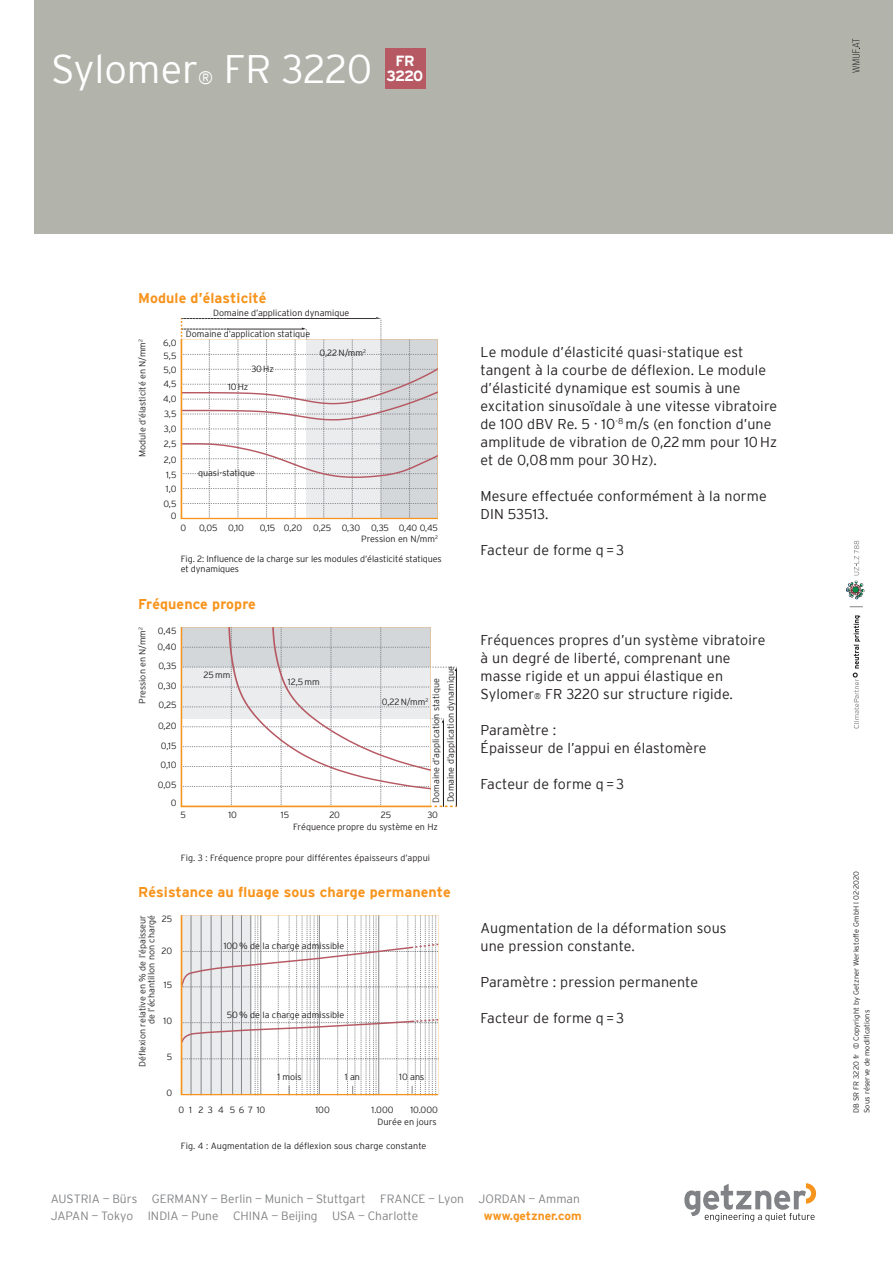
<style>
.page{position:relative;width:893px;height:1263px;background:#fff}
.page>*{position:absolute;margin:0;border:0;box-sizing:border-box;transform-origin:0 0}
.t1{font:300 39.75px "Interstate";color:#fff}
.t2{font:700 14.7px/14.7px "Interstate";letter-spacing:-.06em;color:#fff;text-align:center}
.t3{font:300 14.25px/18px "Interstate";letter-spacing:.01em;color:#231f20}
.t4{font:700 14.25px "Interstate";letter-spacing:.005em;color:#f7941d}
.t5{font:300 12px/17.4px "Interstate";color:#808285}
.t6{font:700 12px "Interstate";color:#f7941d}
.t7{font:300 9px/15px "Interstate";color:#231f20}
.t8{font:300 7.5px/10.5px "Interstate";letter-spacing:.01em;color:#231f20}
.s1{font-size:18px}
.s2{font-size:8.25px}
</style>
<div class="page">
<div style="left:34px;top:0;width:859px;height:234px;background:#b2b3ab"></div>
<svg style="left:852px;top:39px;width:8px;height:34px"></svg>
<svg style="left:684px;top:1183px;width:132px;height:39px"></svg>
<svg style="left:853px;top:615px;width:7px;height:113px"></svg>
<svg style="left:846px;top:581px;width:18px;height:18px"></svg>
<svg style="left:850px;top:606px;width:13px;height:1px"></svg>
<svg style="left:854px;top:541px;width:5px;height:34px"></svg>
<svg style="left:181px;top:317px;width:257px;height:202px"></svg>
<svg style="left:181px;top:627px;width:276px;height:180px"></svg>
<svg style="left:181px;top:915px;width:257px;height:180px"></svg>
<div style="left:385px;top:48px;width:40px;height:40px;background:#b65963"></div>
<h1 class="t1" style="left:51px;top:47px;width:323px">Sylomer<span class="s1">®</span> FR 3220</h1>
<h2 class="t2" style="left:387px;top:54px;width:38px">FR<br>3220</h2>
<h3 class="t4" style="left:138px;top:292px;width:130px">Module d’élasticité</h3>
<p class="t7" style="left:135px;top:457px;width:119px;rotate:-90deg">Module d’élasticité en N/mm<sup>2</sup></p>
<p class="t7" style="left:163px;top:337px;width:15px;line-height:12.3px">6,0<br>5,5</p>
<p class="t7" style="left:163px;top:362px;width:15px;text-align:center">5,0<br>4,5<br>4,0<br>3,5<br>3,0<br>2,5<br>2,0<br>1,5</p>
<p class="t7" style="left:163px;top:481px;width:15px">1,0<br>0,5</p>
<p class="t7" style="left:171px;top:509px;width:7px">0</p>
<p class="t7" style="left:213px;top:306px;width:138px">Domaine d’application dynamique</p>
<p class="t7" style="left:186px;top:326px;width:126px">Domaine d’application statique</p>
<p class="t7" style="left:251px;top:361px;width:24px">30 Hz</p>
<p class="t7" style="left:228px;top:379px;width:22px">10 Hz</p>
<p class="t7" style="left:320px;top:346px;width:48px">0,22 N/mm<sup>2</sup></p>
<p class="t7" style="left:198px;top:465px;width:59px">quasi-statique</p>
<p class="t7" style="left:181px;top:520px;width:7px">0</p>
<p class="t7" style="left:199px;top:520px;width:47px">0,05 0,10</p>
<p class="t7" style="left:260px;top:522px;width:180px;line-height:11.6px;text-align:right">0,15 0,20 0,25 0,30 0,35 0,40 0,45<br>Pression en N/mm<sup>2</sup></p>
<p class="t7" style="left:181px;top:553px;width:263px;line-height:10.5px">Fig. 2: Influence de la charge sur les modules d’élasticité statiques et dynamiques</p>
<h3 class="t4" style="left:138px;top:598px;width:119px">Fréquence propre</h3>
<p class="t7" style="left:135px;top:704px;width:78px;rotate:-90deg">Pression en N/mm<sup>2</sup></p>
<p class="t7" style="left:158px;top:623px;width:20px;line-height:16.5px">0,45<br>0,40</p>
<p class="t7" style="left:158px;top:656px;width:20px;line-height:19.5px;text-align:justify">0,35<br>0,30<br>0,25</p>
<p class="t7" style="left:158px;top:718px;width:20px">0,20</p>
<p class="t7" style="left:161px;top:736px;width:17px;line-height:19px">0,15<br>0,10</p>
<p class="t7" style="left:158px;top:776px;width:20px;line-height:18.3px;text-align:right">0,05<br>0</p>
<p class="t7" style="left:204px;top:667px;width:28px">25 mm</p>
<p class="t7" style="left:288px;top:675px;width:34px">12,5 mm</p>
<p class="t7" style="left:429px;top:803px;width:138px;rotate:-90deg">Domaine d’application statique<br>Domaine d’application dynamique</p>
<p class="t7" style="left:382px;top:694px;width:48px">0,22 N/mm<sup>2</sup></p>
<p class="t7" style="left:181px;top:808px;width:7px">5</p>
<p class="t7" style="left:228px;top:808px;width:10px">10</p>
<p class="t7" style="left:281px;top:808px;width:10px">15</p>
<p class="t7" style="left:329px;top:808px;width:12px">20</p>
<p class="t7" style="left:381px;top:808px;width:12px">25</p>
<p class="t7" style="left:293px;top:809px;width:146px;line-height:11.6px;text-align:right">30<br>Fréquence propre du système en Hz</p>
<p class="t7" style="left:181px;top:850px;width:251px">Fig. 3 : Fréquence propre pour différentes épaisseurs d’appui</p>
<h3 class="t4" style="left:138px;top:884px;width:314px">Résistance au fluage sous charge permanente</h3>
<p class="t7" style="left:138px;top:1067px;width:153px;line-height:9px;text-align:right;rotate:-90deg">Déflexion relative en % de l’épaisseur de l’échantillon non chargé</p>
<p class="t7" style="left:162px;top:912px;width:12px">25</p>
<p class="t7" style="left:161px;top:944px;width:12px">20</p>
<p class="t7" style="left:164px;top:977px;width:10px">15</p>
<p class="t7" style="left:164px;top:1013px;width:10px">10</p>
<p class="t7" style="left:167px;top:1050px;width:7px">5</p>
<p class="t7" style="left:166px;top:1086px;width:7px">0</p>
<p class="t7" style="left:224px;top:938px;width:122px">100 % de la charge admissible</p>
<p class="t7" style="left:227px;top:1007px;width:119px">50 % de la charge admissible</p>
<p class="t7" style="left:277px;top:1069px;width:26px">1 mois</p>
<p class="t7" style="left:399px;top:1069px;width:27px">10 ans</p>
<p class="t7" style="left:345px;top:1069px;width:17px">1 an</p>
<p class="t7" style="left:179px;top:1102px;width:88px">0 1 2 3 4 5 6 7 10</p>
<p class="t7" style="left:315px;top:1102px;width:16px">100</p>
<p class="t7" style="left:372px;top:1102px;width:24px">1.000</p>
<p class="t7" style="left:410px;top:1102px;width:29px">10.000</p>
<p class="t7" style="left:377px;top:1114px;width:61px">Durée en jours</p>
<p class="t7" style="left:181px;top:1138px;width:247px">Fig. 4 : Augmentation de la déflexion sous charge constante</p>
<p class="t3" style="left:480px;top:343px;width:298px">Le module d’élasticité quasi-statique est tangent à la courbe de déflexion. Le module d’élasticité dynamique est soumis à une excitation sinusoïdale à une vitesse vibratoire de 100 dBV Re. 5 · 10<sup>-8</sup> m/s (en fonction d’une amplitude de vibration de 0,22 mm pour 10 Hz et de 0,08 mm pour 30 Hz).</p>
<h3 class="t3" style="left:480px;top:487px;width:288px">Mesure effectuée conformément à la norme<br>DIN 53513.</h3>
<h3 class="t3" style="left:480px;top:541px;width:145px">Facteur de forme q = 3</h3>
<h3 class="t3" style="left:480px;top:631px;width:286px">Fréquences propres d’un système vibratoire à un degré de liberté, comprenant une masse rigide et un appui élastique en Sylomer<span class="s2">®</span> FR 3220 sur structure rigide.</h3>
<h3 class="t3" style="left:480px;top:721px;width:228px">Paramètre :<br>Épaisseur de l’appui en élastomère</h3>
<h3 class="t3" style="left:480px;top:775px;width:145px">Facteur de forme q = 3</h3>
<h3 class="t3" style="left:480px;top:919px;width:248px">Augmentation de la déformation sous une pression constante.</h3>
<h3 class="t3" style="left:480px;top:973px;width:219px">Paramètre : pression permanente</h3>
<h3 class="t3" style="left:480px;top:1009px;width:145px">Facteur de forme q = 3</h3>
<h3 class="t5" style="left:51px;top:1190px;width:531px">AUSTRIA — Bürs GERMANY — Berlin — Munich — Stuttgart FRANCE — Lyon JORDAN — Amman<br>JAPAN — Tokyo INDIA — Pune CHINA — Beijing USA — Charlotte</h3>
<h3 class="t6" style="left:484px;top:1211px;width:99px">www.getzner.com</h3>
<p class="t8" style="left:851px;top:1113px;width:244px;rotate:-90deg">DB SR FR 3220 fr © Copyright by Getzner Werkstoffe GmbH l 02-2020<br>Sous réserve de modifications</p>
</div>
